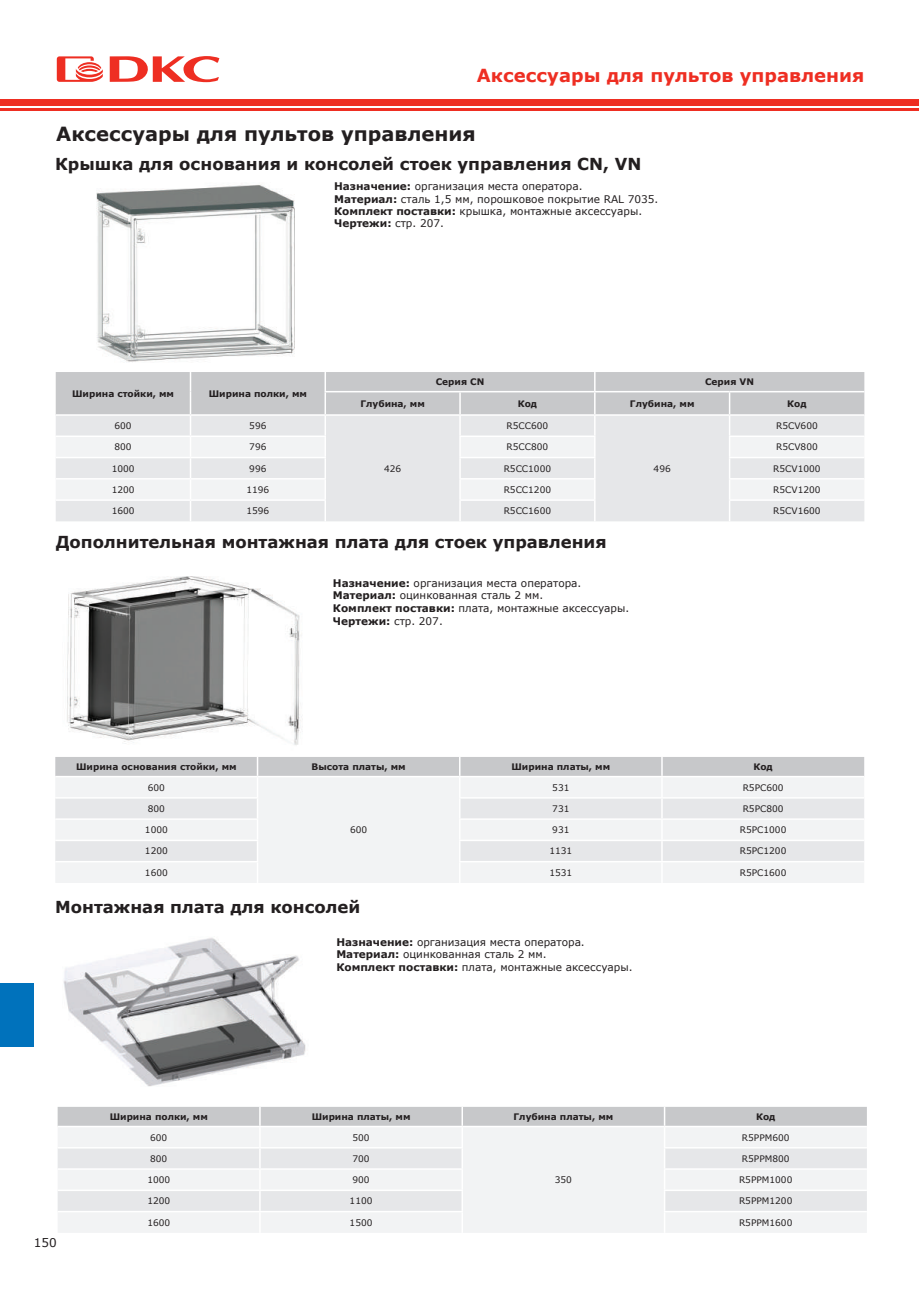
<style>
.page{position:relative;width:919px;height:1289px;background:#fff}
.page>*{position:absolute;margin:0;border:0;box-sizing:border-box;transform-origin:0 0}
.t1{font:700 19.5px "Verdana";color:#231f20}
.t2{font:700 18px "Verdana";color:#ee2e22}
.t3{font:700 16.5px "Verdana";color:#231f20}
.t4{font:12px "Verdana";color:#231f20}
.t5{font:10.5px/12.6px "Verdana";color:#231f20}
.t6{font:9px "Verdana";color:#231f20}
.t7{font:700 9px "Verdana";color:#231f20}
.s1{font-weight:700}
</style>
<div class="page">
<div style="left:0;top:99px;width:903px;height:7px;background:#ee2e22"></div>
<hr style="left:0;top:108px;width:903px;height:3px;background:#ee2e22">
<div style="left:903px;top:99px;width:15px;height:7px;background:#ee2e22"></div>
<hr style="left:903px;top:108px;width:15px;height:3px;background:#ee2e22">
<svg style="left:57px;top:56px;width:46px;height:26px"></svg>
<svg style="left:110px;top:56px;width:109px;height:26px"></svg>
<div style="left:0;top:982px;width:34px;height:64px;background:#0072bc"></div>
<img style="left:96px;top:184px;width:199px;height:178px">
<svg style="left:56px;top:372px;width:808px;height:149px"></svg>
<hr style="left:728px;top:499px;width:136px;height:2px;background:#fff">
<hr style="left:728px;top:501px;width:2px;height:20px;background:#fff">
<svg style="left:55px;top:757px;width:809px;height:126px"></svg>
<div style="left:58px;top:1146px;width:808px;height:86px;background:#f2f3f4"></div>
<svg style="left:58px;top:1147px;width:808px;height:64px;fill:#f2f3f4"></svg>
<svg style="left:58px;top:1107px;width:808px;height:39px"></svg>
<hr style="left:58px;top:1146px;width:202px;height:2px;background:#fff">
<hr style="left:260px;top:1146px;width:203px;height:2px;background:#fff">
<hr style="left:259px;top:1148px;width:2px;height:20px;background:#fff">
<hr style="left:461px;top:1148px;width:2px;height:20px;background:#fff">
<hr style="left:663px;top:1146px;width:203px;height:2px;background:#fff">
<hr style="left:663px;top:1148px;width:2px;height:20px;background:#fff">
<hr style="left:58px;top:1168px;width:202px;height:1px;background:#fff">
<hr style="left:260px;top:1168px;width:203px;height:1px;background:#fff">
<hr style="left:259px;top:1169px;width:2px;height:20px;background:#fff">
<hr style="left:461px;top:1169px;width:2px;height:20px;background:#fff">
<hr style="left:663px;top:1168px;width:203px;height:1px;background:#fff">
<hr style="left:663px;top:1169px;width:2px;height:20px;background:#fff">
<hr style="left:58px;top:1189px;width:202px;height:1px;background:#fff">
<hr style="left:260px;top:1189px;width:203px;height:1px;background:#fff">
<hr style="left:259px;top:1190px;width:2px;height:20px;background:#fff">
<hr style="left:461px;top:1190px;width:2px;height:20px;background:#fff">
<hr style="left:663px;top:1189px;width:203px;height:1px;background:#fff">
<hr style="left:663px;top:1190px;width:2px;height:20px;background:#fff">
<hr style="left:58px;top:1210px;width:202px;height:2px;background:#fff">
<hr style="left:260px;top:1210px;width:203px;height:2px;background:#fff">
<hr style="left:259px;top:1212px;width:2px;height:20px;background:#fff">
<hr style="left:461px;top:1212px;width:2px;height:20px;background:#fff">
<hr style="left:663px;top:1210px;width:203px;height:2px;background:#fff">
<hr style="left:663px;top:1212px;width:2px;height:20px;background:#fff">
<img style="left:63px;top:938px;width:243px;height:149px">
<img style="left:67px;top:576px;width:235px;height:169px">
<h2 class="t2" style="left:477px;top:62px;width:389px">Аксессуары для пультов управления</h2>
<h1 class="t1" style="left:56px;top:120px;width:421px">Аксессуары для пультов управления</h1>
<h3 class="t3" style="left:55px;top:152px;width:587px">Крышка для основания и консолей стоек управления CN, VN</h3>
<p class="t5" style="left:334px;top:180px;width:326px"><span class="s1">Назначение:</span> организация места оператора.<br><span class="s1">Материал:</span> сталь 1,5 мм, порошковое покрытие RAL 7035.<br><span class="s1">Комплект поставки:</span> крышка, монтажные аксессуары.<br><span class="s1">Чертежи:</span> стр. 207.</p>
<p class="t7" style="left:72px;top:387px;width:103px">Ширина стойки, мм</p>
<p class="t7" style="left:209px;top:387px;width:100px">Ширина полки, мм</p>
<p class="t6" style="left:114px;top:419px;width:19px">600</p>
<p class="t6" style="left:249px;top:419px;width:19px">596</p>
<p class="t7" style="left:435px;top:375px;width:50px">Серия CN</p>
<p class="t7" style="left:705px;top:375px;width:50px">Серия VN</p>
<p class="t7" style="left:360px;top:397px;width:66px">Глубина, мм</p>
<p class="t7" style="left:517px;top:397px;width:21px">Код</p>
<p class="t7" style="left:630px;top:397px;width:66px">Глубина, мм</p>
<p class="t7" style="left:787px;top:397px;width:21px">Код</p>
<p class="t6" style="left:506px;top:419px;width:43px">R5CC600</p>
<p class="t6" style="left:776px;top:419px;width:43px">R5CV600</p>
<p class="t6" style="left:114px;top:441px;width:19px">800</p>
<p class="t6" style="left:249px;top:441px;width:19px">796</p>
<p class="t6" style="left:506px;top:441px;width:43px">R5CC800</p>
<p class="t6" style="left:776px;top:441px;width:43px">R5CV800</p>
<p class="t6" style="left:112px;top:462px;width:24px">1000</p>
<p class="t6" style="left:249px;top:462px;width:19px">996</p>
<p class="t6" style="left:503px;top:462px;width:49px">R5CC1000</p>
<p class="t6" style="left:773px;top:462px;width:49px">R5CV1000</p>
<p class="t6" style="left:112px;top:483px;width:24px">1200</p>
<p class="t6" style="left:246px;top:483px;width:24px">1196</p>
<p class="t6" style="left:503px;top:483px;width:49px">R5CC1200</p>
<p class="t6" style="left:773px;top:483px;width:49px">R5CV1200</p>
<p class="t6" style="left:112px;top:504px;width:24px">1600</p>
<p class="t6" style="left:246px;top:504px;width:24px">1596</p>
<p class="t6" style="left:503px;top:504px;width:49px">R5CC1600</p>
<p class="t6" style="left:773px;top:504px;width:49px">R5CV1600</p>
<p class="t6" style="left:384px;top:462px;width:19px">426</p>
<p class="t6" style="left:653px;top:462px;width:19px">496</p>
<h3 class="t3" style="left:56px;top:530px;width:552px">Дополнительная монтажная плата для стоек управления</h3>
<p class="t5" style="left:333px;top:576px;width:298px"><span class="s1">Назначение:</span> организация места оператора.<br><span class="s1">Материал:</span> оцинкованная сталь 2 мм.<br><span class="s1">Комплект поставки:</span> плата, монтажные аксессуары.<br><span class="s1">Чертежи:</span> стр. 207.</p>
<p class="t7" style="left:76px;top:760px;width:162px">Ширина основания стойки, мм</p>
<p class="t7" style="left:311px;top:760px;width:96px">Высота платы, мм</p>
<p class="t7" style="left:511px;top:760px;width:100px">Ширина платы, мм</p>
<p class="t7" style="left:753px;top:760px;width:21px">Код</p>
<p class="t6" style="left:148px;top:781px;width:19px">600</p>
<p class="t6" style="left:350px;top:823px;width:19px">600</p>
<p class="t6" style="left:552px;top:781px;width:19px">531</p>
<p class="t6" style="left:742px;top:781px;width:42px">R5PC600</p>
<p class="t6" style="left:148px;top:802px;width:19px">800</p>
<p class="t6" style="left:552px;top:802px;width:19px">731</p>
<p class="t6" style="left:742px;top:802px;width:42px">R5PC800</p>
<p class="t6" style="left:145px;top:823px;width:24px">1000</p>
<p class="t6" style="left:552px;top:823px;width:19px">931</p>
<p class="t6" style="left:739px;top:823px;width:48px">R5PC1000</p>
<p class="t6" style="left:145px;top:845px;width:24px">1200</p>
<p class="t6" style="left:549px;top:845px;width:24px">1131</p>
<p class="t6" style="left:739px;top:845px;width:48px">R5PC1200</p>
<p class="t6" style="left:145px;top:866px;width:24px">1600</p>
<p class="t6" style="left:549px;top:866px;width:24px">1531</p>
<p class="t6" style="left:739px;top:866px;width:48px">R5PC1600</p>
<h3 class="t3" style="left:55px;top:895px;width:307px">Монтажная плата для консолей</h3>
<p class="t5" style="left:336px;top:935px;width:298px"><span class="s1">Назначение:</span> организация места оператора.<br><span class="s1">Материал:</span> оцинкованная сталь 2 мм.<br><span class="s1">Комплект поставки:</span> плата, монтажные аксессуары.</p>
<p class="t4" style="left:34px;top:1234px;width:24px">150</p>
<p class="t7" style="left:110px;top:1110px;width:100px">Ширина полки, мм</p>
<p class="t7" style="left:312px;top:1110px;width:100px">Ширина платы, мм</p>
<p class="t7" style="left:513px;top:1110px;width:101px">Глубина платы, мм</p>
<p class="t7" style="left:756px;top:1110px;width:21px">Код</p>
<p class="t6" style="left:150px;top:1131px;width:19px">600</p>
<p class="t6" style="left:352px;top:1131px;width:19px">500</p>
<p class="t6" style="left:554px;top:1173px;width:19px">350</p>
<p class="t6" style="left:741px;top:1131px;width:49px">R5PPM600</p>
<p class="t6" style="left:150px;top:1152px;width:19px">800</p>
<p class="t6" style="left:352px;top:1152px;width:19px">700</p>
<p class="t6" style="left:741px;top:1152px;width:49px">R5PPM800</p>
<p class="t6" style="left:147px;top:1173px;width:24px">1000</p>
<p class="t6" style="left:352px;top:1173px;width:19px">900</p>
<p class="t6" style="left:739px;top:1173px;width:55px">R5PPM1000</p>
<p class="t6" style="left:147px;top:1194px;width:24px">1200</p>
<p class="t6" style="left:349px;top:1194px;width:24px">1100</p>
<p class="t6" style="left:739px;top:1194px;width:55px">R5PPM1200</p>
<p class="t6" style="left:147px;top:1216px;width:24px">1600</p>
<p class="t6" style="left:349px;top:1216px;width:24px">1500</p>
<p class="t6" style="left:739px;top:1216px;width:55px">R5PPM1600</p>
</div>
